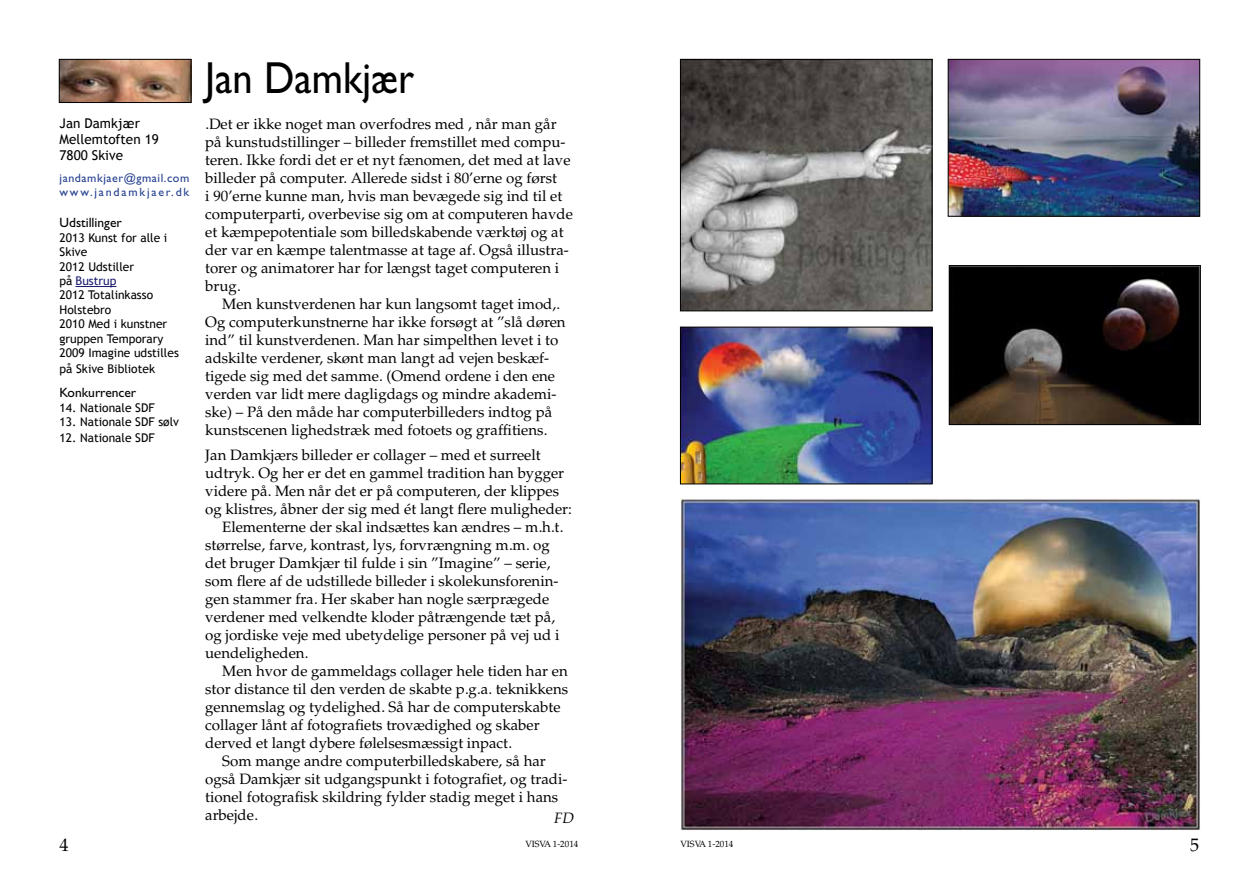
<style>
.page{position:relative;width:1259px;height:893px;background:#fff}
.page>*{position:absolute;margin:0;border:0;box-sizing:border-box;transform-origin:0 0}
.t1{font:45px "Gill Sans";color:#000;scale:.9 1}
.t2{font:18px "Palm Springs";color:#000}
.t3{font:15px/18px "Palm Springs";color:#000}
.t4{font:italic 15px "Palm Springs";color:#000}
.t5{font:13.5px/16.2px "Trebuchet MS";color:#000}
.t6{font:13.5px "Gill Sans";color:#000}
.t7{font:12px/14.4px "Trebuchet MS";color:#000}
.t8{font:12px/14.4px "Gill Sans";letter-spacing:.045em;color:#24408f}
.t9{font:9px "Palm Springs";color:#000}
.s1{color:#191970}
</style>
<div class="page">
<hr style="left:76px;top:286px;width:40px;height:1px;background:#191970">
<img style="left:61px;top:61px;width:128px;height:40px">
<div style="left:59px;top:59px;width:132px;height:44px;border:1px solid #000"></div>
<img style="left:951px;top:267px;width:247px;height:156px">
<div style="left:949px;top:265px;width:251px;height:160px;border:1px solid #000"></div>
<img style="left:680px;top:498px;width:520px;height:332px">
<img style="left:950px;top:61px;width:248px;height:154px">
<div style="left:948px;top:59px;width:252px;height:158px;border:1px solid #000"></div>
<img style="left:682px;top:61px;width:248px;height:248px">
<div style="left:680px;top:59px;width:252px;height:252px;border:1px solid #000"></div>
<img style="left:682px;top:329px;width:248px;height:153px">
<div style="left:680px;top:327px;width:252px;height:157px;border:1px solid #000"></div>
<p class="t5" style="left:60px;top:115px;width:101px">Jan Damkjær<br>Mellemtoften 19<br>7800 Skive</p>
<p class="t8" style="left:60px;top:171px;width:131px">jandamkjaer@gmail.com www.jandamkjaer.dk</p>
<p class="t6" style="left:60px;top:215px;width:64px">Udstillinger</p>
<p class="t7" style="left:60px;top:230px;width:121px">2013 Kunst for alle i<br>Skive<br>2012 Udstiller<br>på <span class="s1">Bustrup<br></span>2012 Totalinkasso<br>Holstebro<br>2010 Med i kunstner gruppen Temporary<br>2009 Imagine udstilles</p>
<p class="t7" style="left:60px;top:362px;width:97px">på Skive Bibliotek</p>
<p class="t6" style="left:60px;top:385px;width:78px">Konkurrencer</p>
<p class="t7" style="left:60px;top:400px;width:97px">14. Nationale SDF</p>
<p class="t7" style="left:60px;top:415px;width:121px">13. Nationale SDF sølv</p>
<p class="t7" style="left:60px;top:431px;width:97px">12. Nationale SDF</p>
<h1 class="t1" style="left:205px;top:52px;width:234px">Jan Damkjær</h1>
<p class="t3" style="left:205px;top:115px;width:369px">.Det er ikke noget man overfodres med , når man går på kunstudstillinger – billeder fremstillet med compu&shy;teren. Ikke fordi det er et nyt fænomen, det med at lave billeder på computer. Allerede sidst i 80’erne og først<br>i 90’erne kunne man, hvis man bevægede sig ind til et computerparti, overbevise sig om at computeren havde et kæmpepotentiale som billedskabende værktøj og at der var en kæmpe talentmasse at tage af. Også illustra&shy;torer og animatorer har for længst taget computeren i brug.</p>
<p class="t3" style="left:205px;top:296px;width:362px;text-indent:17px">Men kunstverdenen har kun langsomt taget imod,.<br>Og computerkunstnerne har ikke forsøgt at ”slå døren ind” til kunstverdenen. Man har simpelthen levet i to adskilte verdener, skønt man langt ad vejen beskæf&shy;tigede sig med det samme. (Omend ordene i den ene verden var lidt mere dagligdags og mindre akademi&shy;ske) – På den måde har computerbilleders indtog på kunstscenen lighedstræk med fotoets og graffitiens.</p>
<p class="t3" style="left:205px;top:446px;width:337px">Jan Damkjærs billeder er collager – med et surreelt</p>
<p class="t3" style="left:205px;top:464px;width:360px">udtryk. Og her er det en gammel tradition han bygger</p>
<p class="t3" style="left:205px;top:482px;width:355px">videre på. Men når det er på computeren, der klippes</p>
<p class="t3" style="left:205px;top:500px;width:368px">og klistres, åbner der sig med ét langt flere muligheder:</p>
<p class="t3" style="left:222px;top:518px;width:342px">Elementerne der skal indsættes kan ændres – m.h.t.</p>
<p class="t3" style="left:205px;top:536px;width:346px">størrelse, farve, kontrast, lys, forvrængning m.m. og</p>
<p class="t3" style="left:205px;top:554px;width:347px">det bruger Damkjær til fulde i sin ”Imagine” – serie,</p>
<p class="t3" style="left:205px;top:572px;width:355px">som flere af de udstillede billeder i skolekunsforenin-</p>
<p class="t3" style="left:205px;top:590px;width:345px">gen stammer fra. Her skaber han nogle særprægede</p>
<p class="t3" style="left:205px;top:608px;width:351px">verdener med velkendte kloder påtrængende tæt på,</p>
<p class="t3" style="left:205px;top:626px;width:356px">og jordiske veje med ubetydelige personer på vej ud i</p>
<p class="t3" style="left:205px;top:644px;width:105px">uendeligheden.</p>
<p class="t3" style="left:222px;top:662px;width:347px">Men hvor de gammeldags collager hele tiden har en</p>
<p class="t3" style="left:205px;top:680px;width:364px">stor distance til den verden de skabte p.g.a. teknikkens</p>
<p class="t3" style="left:205px;top:698px;width:357px">gennemslag og tydelighed. Så har de computerskabte</p>
<p class="t3" style="left:205px;top:716px;width:336px">collager lånt af fotografiets trovædighed og skaber</p>
<p class="t3" style="left:205px;top:734px;width:308px">derved et langt dybere følelsesmæssigt inpact.</p>
<p class="t3" style="left:222px;top:752px;width:325px">Som mange andre computerbilledskabere, så har</p>
<p class="t3" style="left:205px;top:770px;width:364px">også Damkjær sit udgangspunkt i fotografiet, og tradi-</p>
<p class="t3" style="left:205px;top:788px;width:354px">tionel fotografisk skildring fylder stadig meget i hans</p>
<p class="t3" style="left:205px;top:806px;width:54px">arbejde.</p>
<p class="t4" style="left:554px;top:809px;width:22px">FD</p>
<p class="t2" style="left:60px;top:834px;width:10px">4</p>
<p class="t9" style="left:525px;top:839px;width:54px">VISVA 1-2014</p>
<p class="t9" style="left:680px;top:839px;width:54px">VISVA 1-2014</p>
<p class="t2" style="left:1190px;top:834px;width:10px">5</p>
</div>
